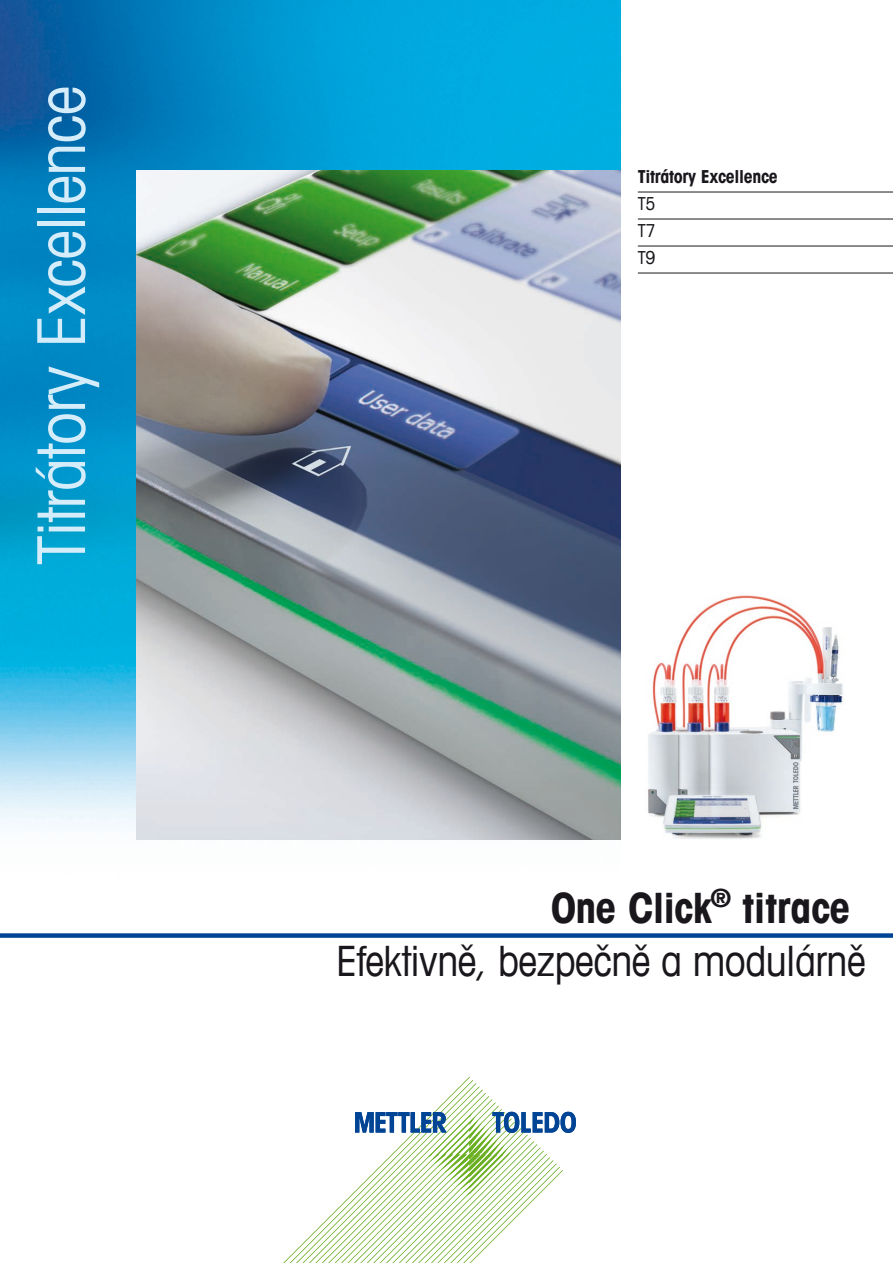
<style>
.page{position:relative;width:893px;height:1263px;background:#fff}
.page>*{position:absolute;margin:0;border:0;box-sizing:border-box;transform-origin:0 0}
.e_front_page_vertica{font:condensed 66px "Avant Garde Com";letter-spacing:-.01em;color:#d5edfa}
.e_Cover_Titel_28_35{font:condensed 42px "Avant Garde Com";letter-spacing:-.015em;color:#1a171c}
.e_Cover_Titel_28_35-2{font:700 condensed 42px "Avant Garde Com";letter-spacing:-.005em;color:#1a171c}
.e_Cover_Features_12{font:700 condensed 18px "Avant Garde Com";letter-spacing:-.02em;color:#1a171c}
.e_Cover_Features_12-2{font:condensed 18px "Avant Garde Com";color:#1a171c}
</style>
<div class="page">
<img style="left:0;top:0;width:621px;height:830px">
<div style="left:0;top:933px;width:893px;height:5px;background:#004595"></div>
<svg style="left:283px;top:1077px;width:293px;height:186px"></svg>
<img style="left:136px;top:170px;width:485px;height:670px">
<img style="left:648px;top:595px;width:195px;height:244px">
<hr style="left:638px;top:192px;width:255px;height:1px;background:#1a171c">
<hr style="left:638px;top:219px;width:255px;height:1px;background:#1a171c">
<hr style="left:638px;top:246px;width:255px;height:1px;background:#1a171c">
<hr style="left:638px;top:273px;width:255px;height:1px;background:#1a171c">
<p class="e_front_page_vertica" style="left:21px;top:565px;width:481px;rotate:-90deg">Titrátory Excellence</p>
<p class="e_Cover_Features_12" style="left:638px;top:165px;width:141px">Titrátory Excellence</p>
<p class="e_Cover_Features_12-2" style="left:638px;top:193px;width:19px">T5</p>
<p class="e_Cover_Features_12-2" style="left:638px;top:220px;width:20px">T7</p>
<p class="e_Cover_Features_12-2" style="left:638px;top:247px;width:19px">T9</p>
<p class="e_Cover_Titel_28_35-2" style="left:551px;top:881px;width:301px">One Click<sup>®</sup> titrace</p>
<p class="e_Cover_Titel_28_35" style="left:336px;top:935px;width:531px">Efektivně, bezpečně a modulárně</p>
</div>
